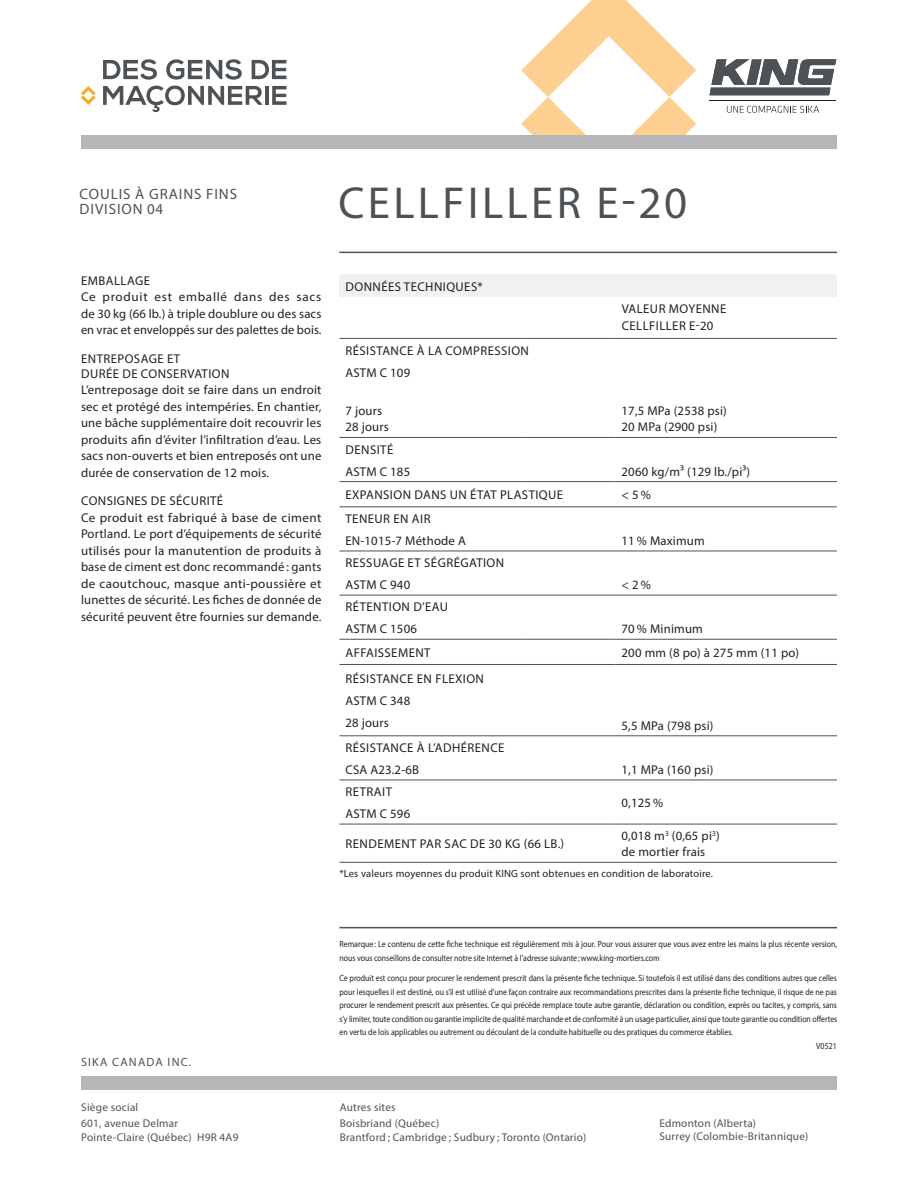
<style>
.page{position:relative;width:918px;height:1188px;background:#fff}
.page>*{position:absolute;margin:0;border:0;box-sizing:border-box;transform-origin:0 0}
.t1{font:45px "Myriad Pro";letter-spacing:.075em;color:#4d5256}
.t2{font:15px/15px "Myriad Pro";letter-spacing:.06em;color:#4d5256}
.Body{font:12.75px/16.5px "Myriad Pro";letter-spacing:.015em;color:#231f20;text-align:justify}
.Body_tableau{font:12.75px/16.5px "Myriad Pro";letter-spacing:.015em;color:#231f20}
.Section_-_tableau{font:12.75px "Myriad Pro";letter-spacing:.035em;color:#231f20}
.Section{font:12.75px/16.5px "Myriad Pro";letter-spacing:.035em;color:#231f20}
.t3{font:12px "Myriad Pro";letter-spacing:.1em;color:#4d5256}
.t4{font:11.25px/16.5px "Myriad Pro";letter-spacing:.02em;color:#4d5256}
.Body_legal_tableau{font:10.5px "Myriad Pro";letter-spacing:.015em;color:#231f20}
.t5{font:9px "Myriad Pro";color:#231f20;scale:.87 1}
.t6{font:9px/13.5px "Myriad Pro";color:#231f20;scale:.88 1}
</style>
<div class="page">
<svg style="left:521px;top:0;width:175px;height:135px"></svg>
<svg style="left:710px;top:59px;width:126px;height:36px"></svg>
<hr style="left:710px;top:101px;width:126px;height:1px;background:#231f20">
<svg style="left:727px;top:106px;width:92px;height:7px"></svg>
<div style="left:81px;top:135px;width:756px;height:14px;background:#b6b5b7"></div>
<hr style="left:339px;top:252px;width:498px;height:1px;background:#4d5256">
<svg style="left:103px;top:86px;width:160px;height:27px"></svg>
<hr style="left:265px;top:86px;width:3px;height:19px;background:#4d5256">
<svg style="left:272px;top:86px;width:15px;height:19px"></svg>
<svg style="left:103px;top:59px;width:54px;height:21px"></svg>
<svg style="left:166px;top:59px;width:76px;height:21px"></svg>
<svg style="left:252px;top:60px;width:35px;height:19px"></svg>
<svg style="left:81px;top:86px;width:15px;height:19px"></svg>
<div style="left:81px;top:1076px;width:756px;height:14px;background:#b6b5b7"></div>
<hr style="left:339px;top:927px;width:498px;height:1px;background:#4d5256">
<div style="left:339px;top:275px;width:498px;height:22px;background:#f0f1f1"></div>
<hr style="left:339px;top:338px;width:187px;height:1px;background:#4d5256">
<hr style="left:526px;top:338px;width:90px;height:1px;background:#4d5256">
<hr style="left:616px;top:338px;width:221px;height:1px;background:#4d5256">
<hr style="left:339px;top:437px;width:187px;height:1px;background:#4d5256">
<hr style="left:526px;top:437px;width:90px;height:1px;background:#4d5256">
<hr style="left:616px;top:437px;width:221px;height:1px;background:#4d5256">
<hr style="left:339px;top:551px;width:187px;height:1px;background:#4d5256">
<hr style="left:526px;top:551px;width:90px;height:1px;background:#4d5256">
<hr style="left:616px;top:551px;width:221px;height:1px;background:#4d5256">
<hr style="left:339px;top:481px;width:187px;height:1px;background:#4d5256">
<hr style="left:339px;top:595px;width:187px;height:1px;background:#4d5256">
<hr style="left:339px;top:639px;width:187px;height:1px;background:#4d5256">
<hr style="left:526px;top:481px;width:90px;height:1px;background:#4d5256">
<hr style="left:526px;top:595px;width:90px;height:1px;background:#4d5256">
<hr style="left:526px;top:639px;width:90px;height:1px;background:#4d5256">
<hr style="left:616px;top:481px;width:221px;height:1px;background:#4d5256">
<hr style="left:616px;top:595px;width:221px;height:1px;background:#4d5256">
<hr style="left:616px;top:639px;width:221px;height:1px;background:#4d5256">
<hr style="left:339px;top:507px;width:187px;height:1px;background:#4d5256">
<hr style="left:339px;top:664px;width:187px;height:1px;background:#4d5256">
<hr style="left:339px;top:736px;width:187px;height:1px;background:#4d5256">
<hr style="left:339px;top:780px;width:187px;height:1px;background:#4d5256">
<hr style="left:339px;top:824px;width:187px;height:1px;background:#4d5256">
<hr style="left:526px;top:507px;width:90px;height:1px;background:#4d5256">
<hr style="left:526px;top:664px;width:90px;height:1px;background:#4d5256">
<hr style="left:526px;top:736px;width:90px;height:1px;background:#4d5256">
<hr style="left:526px;top:780px;width:90px;height:1px;background:#4d5256">
<hr style="left:526px;top:824px;width:90px;height:1px;background:#4d5256">
<hr style="left:616px;top:507px;width:221px;height:1px;background:#4d5256">
<hr style="left:616px;top:664px;width:221px;height:1px;background:#4d5256">
<hr style="left:616px;top:736px;width:221px;height:1px;background:#4d5256">
<hr style="left:616px;top:780px;width:221px;height:1px;background:#4d5256">
<hr style="left:616px;top:824px;width:221px;height:1px;background:#4d5256">
<hr style="left:339px;top:862px;width:187px;height:1px;background:#4d5256">
<hr style="left:526px;top:862px;width:90px;height:1px;background:#4d5256">
<hr style="left:616px;top:862px;width:221px;height:1px;background:#4d5256">
<h2 class="t2" style="left:80px;top:186px;width:159px">COULIS À GRAINS FINS<br>DIVISION 04</h2>
<h1 class="t1" style="left:338px;top:175px;width:350px">CELLFILLER E-20</h1>
<p class="Section" style="left:81px;top:272px;width:70px">EMBALLAGE</p>
<p class="Body" style="left:81px;top:289px;width:242px">Ce produit est emballé dans des sacs de 30 kg (66 lb.) à triple doublure ou des sacs en vrac et enveloppés sur des palettes de bois.</p>
<p class="Section" style="left:81px;top:351px;width:150px;line-height:15px">ENTREPOSAGE ET<br>DURÉE DE CONSERVATION</p>
<p class="Body" style="left:81px;top:382px;width:242px">L’entreposage doit se faire dans un endroit sec et protégé des intempéries. En chantier, une bâche supplémentaire doit recouvrir les produits afin d’éviter l’infiltration d’eau. Les sacs non-ouverts et bien entreposés ont une durée de conservation de 12 mois.</p>
<p class="Section" style="left:81px;top:493px;width:144px">CONSIGNES DE SÉCURITÉ</p>
<p class="Body" style="left:81px;top:509px;width:242px">Ce produit est fabriqué à base de ciment Portland. Le port d’équipements de sécurité utilisés pour la manutention de produits à base de ciment est donc recommandé : gants de caoutchouc, masque anti-poussière et lunettes de sécurité. Les fiches de donnée de sécurité peuvent être fournies sur demande.</p>
<p class="Section" style="left:346px;top:278px;width:139px">DONNÉES TECHNIQUES*</p>
<p class="Section" style="left:622px;top:300px;width:106px">VALEUR MOYENNE<br>CELLFILLER E-20</p>
<p class="Section_-_tableau" style="left:346px;top:343px;width:185px">RÉSISTANCE À LA COMPRESSION</p>
<p class="Body_tableau" style="left:345px;top:364px;width:66px">ASTM C 109</p>
<p class="Body_tableau" style="left:345px;top:402px;width:45px">7 jours<br>28 jours</p>
<p class="Body_tableau" style="left:622px;top:402px;width:107px">17,5 MPa (2538 psi)<br>20 MPa (2900 psi)</p>
<p class="Section_-_tableau" style="left:346px;top:442px;width:49px">DENSITÉ</p>
<p class="Body_tableau" style="left:345px;top:463px;width:66px">ASTM C 185</p>
<p class="Body" style="left:622px;top:463px;width:130px">2060 kg/m³ (129 lb./pi³)</p>
<p class="Section_-_tableau" style="left:346px;top:487px;width:219px">EXPANSION DANS UN ÉTAT PLASTIQUE</p>
<p class="Body_tableau" style="left:622px;top:486px;width:31px">&lt; 5%</p>
<p class="Section_-_tableau" style="left:346px;top:511px;width:87px">TENEUR EN AIR</p>
<p class="Body_tableau" style="left:345px;top:532px;width:122px">EN-1015-7 Méthode A</p>
<p class="Body_tableau" style="left:622px;top:532px;width:85px">11% Maximum</p>
<p class="Section_-_tableau" style="left:346px;top:555px;width:160px">RESSUAGE ET SÉGRÉGATION</p>
<p class="Body_tableau" style="left:345px;top:576px;width:66px">ASTM C 940</p>
<p class="Body_tableau" style="left:622px;top:576px;width:31px">&lt; 2%</p>
<p class="Section_-_tableau" style="left:346px;top:599px;width:104px">RÉTENTION D’EAU</p>
<p class="Body_tableau" style="left:345px;top:621px;width:73px">ASTM C 1506</p>
<p class="Body_tableau" style="left:622px;top:621px;width:83px">70% Minimum</p>
<p class="Section_-_tableau" style="left:346px;top:645px;width:87px">AFFAISSEMENT</p>
<p class="Body_tableau" style="left:622px;top:644px;width:179px">200 mm (8 po) à 275 mm (11 po)</p>
<p class="Section_-_tableau" style="left:346px;top:671px;width:140px">RÉSISTANCE EN FLEXION</p>
<p class="Body_tableau" style="left:345px;top:693px;width:66px">ASTM C 348</p>
<p class="Body_tableau" style="left:345px;top:714px;width:45px">28 jours</p>
<p class="Body_tableau" style="left:622px;top:717px;width:93px">5,5 MPa (798 psi)</p>
<p class="Section_-_tableau" style="left:346px;top:740px;width:160px">RÉSISTANCE À L’ADHÉRENCE</p>
<p class="Body_tableau" style="left:345px;top:761px;width:75px">CSA A23.2-6B</p>
<p class="Body_tableau" style="left:622px;top:761px;width:93px">1,1 MPa (160 psi)</p>
<p class="Section_-_tableau" style="left:346px;top:784px;width:48px">RETRAIT</p>
<p class="Body_tableau" style="left:345px;top:805px;width:66px">ASTM C 596</p>
<p class="Body_tableau" style="left:622px;top:794px;width:43px">0,125%</p>
<p class="Section_-_tableau" style="left:346px;top:836px;width:220px">RENDEMENT PAR SAC DE 30 KG (66 LB.)</p>
<p class="Body_tableau" style="left:622px;top:827px;width:100px">0,018 m<sup>3</sup> (0,65 pi<sup>3</sup>) de mortier frais</p>
<p class="Body_legal_tableau" style="left:339px;top:867px;width:375px">*Les valeurs moyennes du produit KING sont obtenues en condition de laboratoire.</p>
<h3 class="t3" style="left:81px;top:1054px;width:112px">SIKA CANADA INC.</h3>
<p class="t4" style="left:81px;top:1099px;width:98px">Siège social<br>601, avenue Delmar</p>
<p class="t4" style="left:81px;top:1129px;width:159px">Pointe-Claire (Québec) H9R 4A9</p>
<p class="t6" style="left:339px;top:937px;width:567px">Remarque : Le contenu de cette fiche technique est régulièrement mis à jour. Pour vous assurer que vous avez entre les mains la plus récente version, nous vous conseillons de consulter notre site Internet à l’adresse suivante;www.king-mortiers.com</p>
<p class="t5" style="left:339px;top:973px;width:573px">Ce produit est conçu pour procurer le rendement prescrit dans la présente fiche technique. Si toutefois il est utilisé dans des conditions autres que celles</p>
<p class="t5" style="left:339px;top:986px;width:573px">pour lesquelles il est destiné, ou s’il est utilisé d’une façon contraire aux recommandations prescrites dans la présente fiche technique, il risque de ne pas</p>
<p class="t5" style="left:339px;top:1000px;width:573px">procurer le rendement prescrit aux présentes. Ce qui précède remplace toute autre garantie, déclaration ou condition, exprès ou tacites, y compris, sans</p>
<p class="t5" style="left:339px;top:1013px;width:574px">s’y limiter, toute condition ou garantie implicite de qualité marchande et de conformité à un usage particulier, ainsi que toute garantie ou condition offertes</p>
<p class="t5" style="left:339px;top:1027px;width:454px">en vertu de lois applicables ou autrement ou découlant de la conduite habituelle ou des pratiques du commerce établies.</p>
<p class="t5" style="left:816px;top:1040px;width:26px">V0521</p>
<p class="t4" style="left:340px;top:1099px;width:101px">Autres sites<br>Boisbriand (Québec)</p>
<p class="t4" style="left:340px;top:1129px;width:248px">Brantford ; Cambridge ; Sudbury ; Toronto (Ontario)</p>
<p class="t4" style="left:659px;top:1116px;width:151px;line-height:13.5px">Edmonton (Alberta)<br>Surrey (Colombie-Britannique)</p>
</div>
